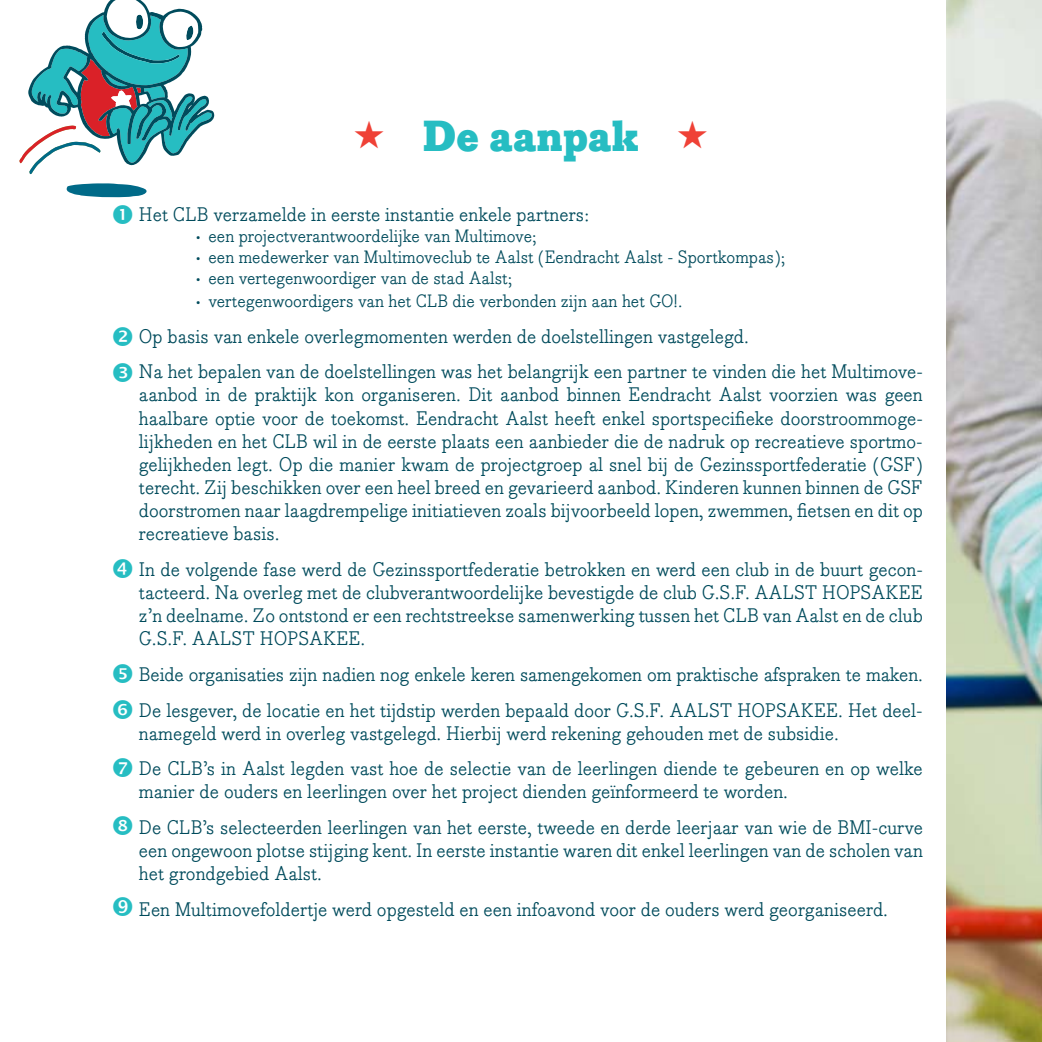
<style>
.page{position:relative;width:1042px;height:1042px;background:#fff}
.page>*{position:absolute;margin:0;border:0;box-sizing:border-box;transform-origin:0 0}
.t1{font:900 42px "Bodoni Egyptian Pro";color:#26bdc2}
.t2{font:19.25px/23.1px "Bodoni Egyptian Pro";color:#004b5c}
.t3{font:17.5px "Bodoni Egyptian Pro";color:#004b5c}
</style>
<div class="page">
<img style="left:946px;top:0;width:96px;height:1042px">
<svg style="left:66px;top:183px;width:81px;height:14px"></svg>
<svg style="left:19px;top:0;width:196px;height:174px"></svg>
<h1 class="t1" style="left:423px;top:110px;width:218px">De aanpak</h1>
<p class="t2" style="left:139px;top:203px;width:452px">Het CLB verzamelde in eerste instantie enkele partners:</p>
<p class="t3" style="left:193px;top:225px;width:344px">• een projectverantwoordelijke van Multimove;</p>
<p class="t3" style="left:193px;top:246px;width:593px">• een medewerker van Multimoveclub te Aalst (Eendracht Aalst - Sportkompas);</p>
<p class="t3" style="left:193px;top:267px;width:320px">• een vertegenwoordiger van de stad Aalst;</p>
<p class="t3" style="left:193px;top:290px;width:490px">• vertegenwoordigers van het CLB die verbonden zijn aan het GO!.</p>
<p class="t2" style="left:139px;top:319px;width:785px;line-height:35.7px">Op basis van enkele overlegmomenten werden de doelstellingen vastgelegd.<br>Na het bepalen van de doelstellingen was het belangrijk een partner te vinden die het Multimove-</p>
<p class="t2" style="left:139px;top:384px;width:785px;text-align:justify">aanbod in de praktijk kon organiseren. Dit aanbod binnen Eendracht Aalst voorzien was geen haalbare optie voor de toekomst. Eendracht Aalst heeft enkel sportspecifieke doorstroommoge&shy;lijkheden en het CLB wil in de eerste plaats een aanbieder die de nadruk op recreatieve sportmo&shy;gelijkheden legt. Op die manier kwam de projectgroep al snel bij de Gezinssportfederatie (GSF) terecht. Zij beschikken over een heel breed en gevarieerd aanbod. Kinderen kunnen binnen de GSF doorstromen naar laagdrempelige initiatieven zoals bijvoorbeeld lopen, zwemmen, fietsen en dit op recreatieve basis.</p>
<p class="t2" style="left:139px;top:558px;width:785px;text-align:justify">In de volgende fase werd de Gezinssportfederatie betrokken en werd een club in de buurt gecon&shy;tacteerd. Na overleg met de clubverantwoordelijke bevestigde de club G.S.F. AALST HOPSAKEE z’n deelname. Zo ontstond er een rechtstreekse samenwerking tussen het CLB van Aalst en de club G.S.F. AALST HOPSAKEE.</p>
<p class="t2" style="left:139px;top:657px;width:785px;line-height:35.7px">Beide organisaties zijn nadien nog enkele keren samengekomen om praktische afspraken te maken.<br>De lesgever, de locatie en het tijdstip werden bepaald door G.S.F. AALST HOPSAKEE. Het deel-</p>
<p class="t2" style="left:139px;top:716px;width:785px;line-height:35.7px">namegeld werd in overleg vastgelegd. Hierbij werd rekening gehouden met de subsidie.<br>De CLB’s in Aalst legden vast hoe de selectie van de leerlingen diende te gebeuren en op welke</p>
<p class="t2" style="left:139px;top:775px;width:785px;line-height:35.7px">manier de ouders en leerlingen over het project dienden geïnformeerd te worden.<br>De CLB’s selecteerden leerlingen van het eerste, tweede en derde leerjaar van wie de BMI-curve</p>
<p class="t2" style="left:139px;top:840px;width:785px">een ongewoon plotse stijging kent. In eerste instantie waren dit enkel leerlingen van de scholen van het grondgebied Aalst.</p>
<p class="t2" style="left:139px;top:899px;width:750px">Een Multimovefoldertje werd opgesteld en een infoavond voor de ouders werd georganiseerd.</p>
</div>
